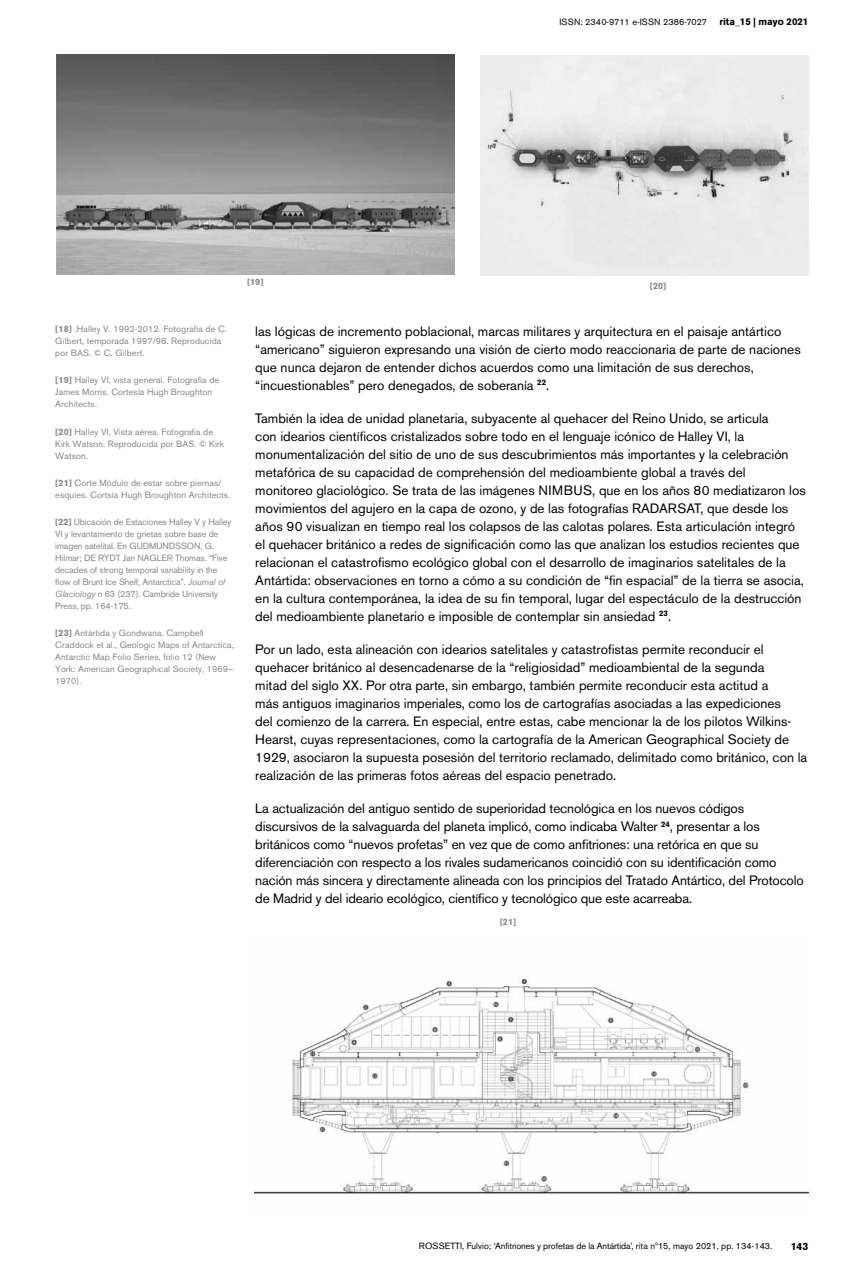
<style>
.page{position:relative;width:851px;height:1276px;background:#fff}
.page>*{position:absolute;margin:0;border:0;box-sizing:border-box;transform-origin:0 0}
.t1{font:13.5px/18px "Akzidenz Grotesk BE";color:#000}
.t2{font:700 10.5px "Akzidenz Grotesk BE";color:#000}
.t3{font:700 9.75px "Akzidenz Grotesk BE";color:#000}
.t4{font:9px/12px "Akzidenz Grotesk BE";letter-spacing:.01em;color:#878787}
.t5{font:9px/12px "Akzidenz Grotesk BE";letter-spacing:-.01em;color:#878787}
.t6{font:9px "Akzidenz Grotesk BE";color:#000}
.t7{font:9px "Akzidenz Grotesk BE";letter-spacing:.02em;color:#000}
.t8{font:700 9px "Akzidenz Grotesk BE";color:#878787}
.s1{font-weight:700}
.s2{font-style:italic}
</style>
<div class="page">
<img style="left:254px;top:978px;width:554px;height:216px">
<img style="left:56px;top:55px;width:398px;height:219px">
<img style="left:480px;top:55px;width:328px;height:221px">
<p class="t7" style="left:559px;top:17px;width:149px">ISSN: 2340-9711 e-ISSN 2386-7027</p>
<p class="t3" style="left:719px;top:16px;width:90px">rita_15 | mayo 2021</p>
<p class="t8" style="left:247px;top:277px;width:18px">[19]</p>
<p class="t8" style="left:650px;top:280px;width:18px">[20]</p>
<p class="t4" style="left:55px;top:323px;width:173px"><span class="s1">[18]</span> .Halley V. 1992-2012. Fotografía de C.<br>Gilbert, temporada 1997/98. Reproducida por BAS. © C. Gilbert.</p>
<p class="t4" style="left:55px;top:374px;width:165px"><span class="s1">[19]</span> Halley VI, vista general. Fotografía de<br>James Morris. Cortesía Hugh Broughton<br>Architects.</p>
<p class="t4" style="left:55px;top:425px;width:170px"><span class="s1">[20]</span> Halley VI, Vista aérea. Fotografia de<br>Kirk Watson. Reproducida por BAS. © Kirk<br>Watson.</p>
<p class="t4" style="left:55px;top:476px;width:176px"><span class="s1">[21]</span> Corte Módulo de estar sobre piernas/ esquíes. Cortsía Hugh Broughton Architects.</p>
<p class="t5" style="left:55px;top:515px;width:177px"><span class="s1">[22]</span> Ubicación de Estaciones Halley V y Halley VI y levantamiento de grietas sobre base de imagen satelital. En GUDMUNDSSON, G.<br>Hilmar; DE RYDT Jan NAGLER Thomas. “Five decades of strong temporal variability in the flow of Brunt Ice Shelf, Antarctica”. <span class="s2">Journal of Glaciology</span> n 63 (237). Cambride University Press, pp. 164-175.</p>
<p class="t4" style="left:55px;top:626px;width:180px"><span class="s1">[23]</span> Antártida y Gondwana. Campbell Craddock et al., Geologic Maps of Antarctica, Antarctic Map Folio Series, folio 12 (New York: American Geographical Society, 1969– 1970).</p>
<p class="t1" style="left:255px;top:322px;width:547px">las lógicas de incremento poblacional, marcas militares y arquitectura en el paisaje antártico “americano” siguieron expresando una visión de cierto modo reaccionaria de parte de naciones que nunca dejaron de entender dichos acuerdos como una limitación de sus derechos, “incuestionables” pero denegados, de soberanía <sup>22</sup>.</p>
<p class="t1" style="left:255px;top:409px;width:552px">También la idea de unidad planetaria, subyacente al quehacer del Reino Unido, se articula<br>con idearios científicos cristalizados sobre todo en el lenguaje icónico de Halley VI, la monumentalización del sitio de uno de sus descubrimientos más importantes y la celebración metafórica de su capacidad de comprehensión del medioambiente global a través del monitoreo glaciológico. Se trata de las imágenes NIMBUS, que en los años 80 mediatizaron los movimientos del agujero en la capa de ozono, y de las fotografías RADARSAT, que desde los años 90 visualizan en tiempo real los colapsos de las calotas polares. Esta articulación integró el quehacer británico a redes de significación como las que analizan los estudios recientes que relacionan el catastrofismo ecológico global con el desarrollo de imaginarios satelitales de la Antártida: observaciones en torno a cómo a su condición de “fin espacial” de la tierra se asocia, en la cultura contemporánea, la idea de su fin temporal, lugar del espectáculo de la destrucción del medioambiente planetario e imposible de contemplar sin ansiedad <sup>23</sup>.</p>
<p class="t1" style="left:255px;top:640px;width:553px">Por un lado, esta alineación con idearios satelitales y catastrofistas permite reconducir el quehacer británico al desencadenarse de la “religiosidad” medioambiental de la segunda<br>mitad del siglo XX. Por otra parte, sin embargo, también permite reconducir esta actitud a<br>más antiguos imaginarios imperiales, como los de cartografías asociadas a las expediciones<br>del comienzo de la carrera. En especial, entre estas, cabe mencionar la de los pilotos Wilkins-Hearst, cuyas representaciones, como la cartografía de la American Geographical Society de 1929, asociaron la supuesta posesión del territorio reclamado, delimitado como británico, con la realización de las primeras fotos aéreas del espacio penetrado.</p>
<p class="t1" style="left:255px;top:799px;width:550px">La actualización del antiguo sentido de superioridad tecnológica en los nuevos códigos discursivos de la salvaguarda del planeta implicó, como indicaba Walter <sup>24</sup>, presentar a los británicos como “nuevos profetas” en vez que de como anfitriones: una retórica en que su diferenciación con respecto a los rivales sudamericanos coincidió con su identificación como nación más sincera y directamente alineada con los principios del Tratado Antártico, del Protocolo de Madrid y del ideario ecológico, científico y tecnológico que este acarreaba.</p>
<p class="t8" style="left:499px;top:916px;width:18px">[21]</p>
<p class="t6" style="left:419px;top:1240px;width:355px">ROSSETTI, Fulvio; ‘Anfitriones y profetas de la Antártida’, rita nº15, mayo 2021, pp. 134-143.</p>
<p class="t2" style="left:790px;top:1240px;width:19px">143</p>
</div>
